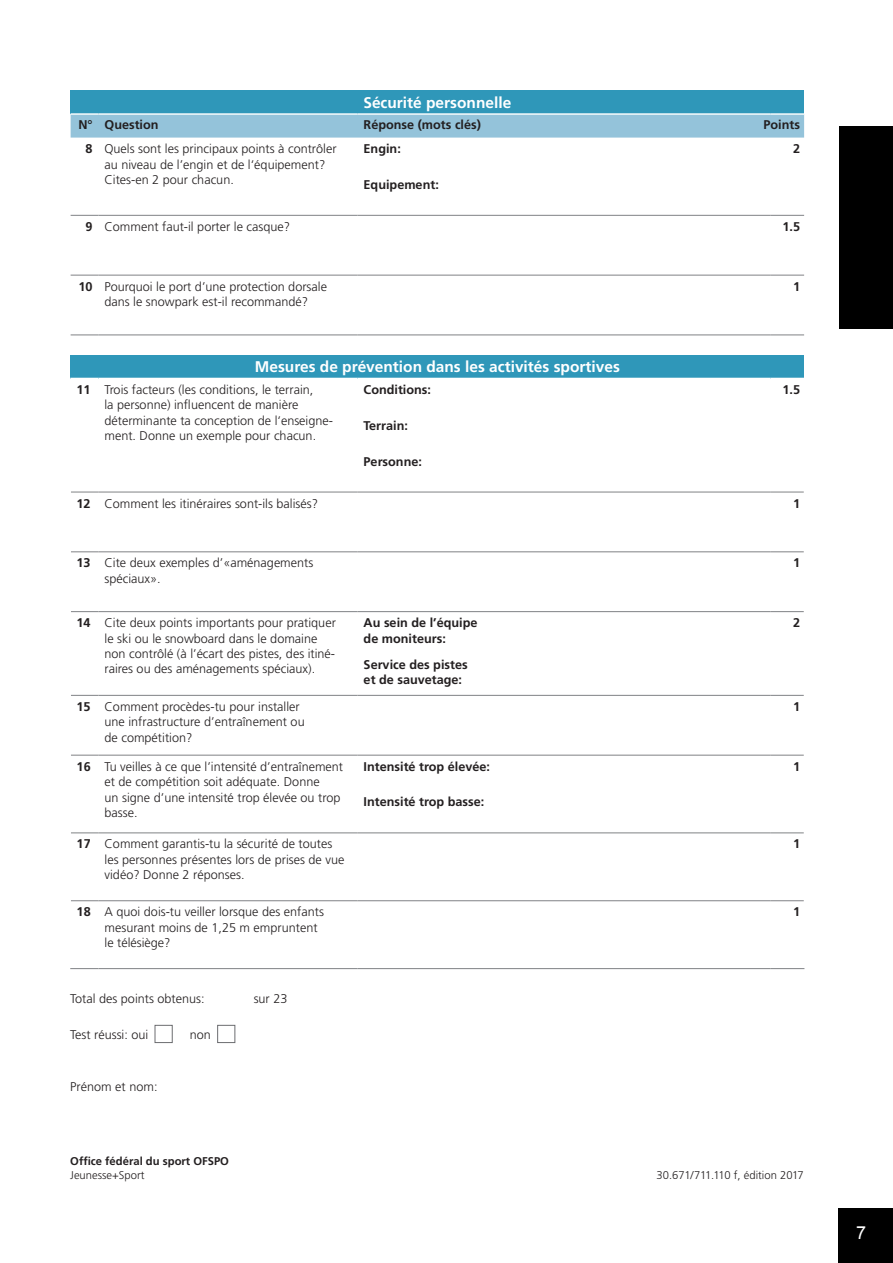
<style>
.page{position:relative;width:893px;height:1263px;background:#fff}
.page>*{position:absolute;margin:0;border:0;box-sizing:border-box;transform-origin:0 0}
.t1{font:18px "Arial";color:#fff}
.t2{font:700 15.45px "Frutiger LT";color:#fff}
.t3{font:300 12.6px/15.5px "Frutiger LT";color:#231f20}
.t4{font:700 12.6px/15.5px "Frutiger LT";color:#231f20}
.t5{font:700 11.25px/14.1px "Frutiger LT";color:#231f20}
.t6{font:300 11.25px "Frutiger LT";color:#231f20}
.s1{font-weight:700}
.s2{font-weight:300}
</style>
<div class="page">
<div style="left:839px;top:126px;width:54px;height:203px;background:#000"></div>
<div style="left:839px;top:1209px;width:54px;height:54px;background:#000"></div>
<div style="left:71px;top:90px;width:733px;height:24px;background:#2f97b9"></div>
<div style="left:71px;top:115px;width:733px;height:23px;background:#94c3da"></div>
<div style="left:71px;top:355px;width:733px;height:23px;background:#2f97b9"></div>
<hr style="left:71px;top:113px;width:28px;height:2px;background:#fff">
<hr style="left:99px;top:113px;width:259px;height:2px;background:#fff">
<hr style="left:358px;top:113px;width:412px;height:2px;background:#fff">
<hr style="left:770px;top:113px;width:34px;height:2px;background:#fff">
<svg style="left:71px;top:215px;width:28px;height:1px"></svg>
<hr style="left:99px;top:215px;width:259px;height:1px;background:#808285">
<hr style="left:770px;top:215px;width:34px;height:1px;background:#808285">
<hr style="left:358px;top:215px;width:412px;height:1px;background:#808285">
<svg style="left:71px;top:275px;width:28px;height:1px"></svg>
<hr style="left:99px;top:275px;width:259px;height:1px;background:#808285">
<hr style="left:358px;top:275px;width:412px;height:1px;background:#808285">
<hr style="left:770px;top:275px;width:34px;height:1px;background:#808285">
<svg style="left:71px;top:335px;width:28px;height:1px"></svg>
<hr style="left:99px;top:335px;width:259px;height:1px;background:#808285">
<hr style="left:358px;top:335px;width:412px;height:1px;background:#808285">
<hr style="left:770px;top:335px;width:34px;height:1px;background:#808285">
<svg style="left:71px;top:492px;width:28px;height:1px"></svg>
<hr style="left:99px;top:492px;width:259px;height:1px;background:#808285">
<hr style="left:770px;top:492px;width:34px;height:1px;background:#808285">
<hr style="left:358px;top:492px;width:412px;height:1px;background:#808285">
<svg style="left:71px;top:611px;width:28px;height:1px"></svg>
<hr style="left:99px;top:611px;width:259px;height:1px;background:#808285">
<hr style="left:358px;top:611px;width:412px;height:1px;background:#808285">
<hr style="left:770px;top:611px;width:34px;height:1px;background:#808285">
<svg style="left:71px;top:695px;width:28px;height:1px"></svg>
<hr style="left:99px;top:695px;width:259px;height:1px;background:#808285">
<hr style="left:770px;top:695px;width:34px;height:1px;background:#808285">
<hr style="left:358px;top:695px;width:412px;height:1px;background:#808285">
<svg style="left:71px;top:755px;width:28px;height:1px"></svg>
<hr style="left:99px;top:755px;width:259px;height:1px;background:#808285">
<hr style="left:358px;top:755px;width:412px;height:1px;background:#808285">
<hr style="left:770px;top:755px;width:34px;height:1px;background:#808285">
<svg style="left:71px;top:832px;width:28px;height:1px"></svg>
<hr style="left:99px;top:832px;width:259px;height:1px;background:#808285">
<svg style="left:71px;top:900px;width:28px;height:1px"></svg>
<hr style="left:99px;top:900px;width:259px;height:1px;background:#808285">
<hr style="left:358px;top:900px;width:412px;height:1px;background:#808285">
<hr style="left:770px;top:900px;width:34px;height:1px;background:#808285">
<svg style="left:70px;top:968px;width:29px;height:1px"></svg>
<hr style="left:99px;top:968px;width:259px;height:1px;background:#808285">
<hr style="left:358px;top:968px;width:412px;height:1px;background:#808285">
<hr style="left:770px;top:968px;width:34px;height:1px;background:#808285">
<svg style="left:71px;top:551px;width:28px;height:1px"></svg>
<hr style="left:99px;top:551px;width:259px;height:1px;background:#808285">
<hr style="left:358px;top:551px;width:412px;height:1px;background:#808285">
<hr style="left:770px;top:551px;width:34px;height:1px;background:#808285">
<hr style="left:770px;top:832px;width:34px;height:1px;background:#808285">
<hr style="left:358px;top:832px;width:412px;height:1px;background:#808285">
<div style="left:155px;top:1025px;width:18px;height:18px;border:1px solid #6c6d70"></div>
<div style="left:217px;top:1025px;width:18px;height:18px;border:1px solid #6c6d70"></div>
<p class="t2" style="left:363px;top:94px;width:149px">Sécurité personnelle</p>
<p class="t4" style="left:78px;top:117px;width:82px">N° Question</p>
<p class="t4" style="left:364px;top:117px;width:119px">Réponse (mots clés)</p>
<p class="t4" style="left:763px;top:117px;width:38px">Points</p>
<p class="t3" style="left:104px;top:141px;width:234px;text-indent:-19px"><span class="s1">8</span> Quels sont les principaux points à contrôler au niveau de l’engin et de l‘équipement?<br>Cites-en 2 pour chacun.</p>
<p class="t4" style="left:364px;top:141px;width:39px">Engin:</p>
<p class="t4" style="left:793px;top:141px;width:9px">2</p>
<p class="t4" style="left:364px;top:177px;width:77px">Equipement:</p>
<p class="t3" style="left:85px;top:219px;width:206px"><span class="s1">9</span> Comment faut-il porter le casque?</p>
<p class="t4" style="left:782px;top:219px;width:19px">1.5</p>
<p class="t3" style="left:78px;top:279px;width:250px;text-align:center"><span class="s1">10</span> Pourquoi le port d’une protection dorsale dans le snowpark est-il recommandé?</p>
<p class="t4" style="left:793px;top:279px;width:9px">1</p>
<p class="t2" style="left:255px;top:358px;width:367px">Mesures de prévention dans les activités sportives</p>
<p class="t3" style="left:104px;top:382px;width:230px;text-indent:-28px"><span class="s1">11</span> Trois facteurs (les conditions, le terrain,<br>la personne) influencent de manière déterminante ta conception de l‘enseigne&shy;ment. Donne un exemple pour chacun.</p>
<p class="t4" style="left:364px;top:382px;width:69px">Conditions:</p>
<p class="t4" style="left:782px;top:382px;width:19px">1.5</p>
<p class="t4" style="left:364px;top:418px;width:46px">Terrain:</p>
<p class="t4" style="left:364px;top:454px;width:60px">Personne:</p>
<p class="t3" style="left:77px;top:496px;width:243px"><span class="s1">12</span> Comment les itinéraires sont-ils balisés?</p>
<p class="t4" style="left:793px;top:495px;width:9px">1</p>
<p class="t3" style="left:105px;top:555px;width:210px;text-indent:-28px"><span class="s1">13</span> Cite deux exemples d’«aménagements spéciaux».</p>
<p class="t4" style="left:793px;top:555px;width:9px">1</p>
<p class="t3" style="left:105px;top:615px;width:233px;text-indent:-28px"><span class="s1">14</span> Cite deux points importants pour pratiquer le ski ou le snowboard dans le domaine non contrôlé (à l’écart des pistes, des itiné&shy;raires ou des aménagements spéciaux).</p>
<p class="t4" style="left:364px;top:615px;width:115px">Au sein de l’équipe de moniteurs:</p>
<p class="t4" style="left:793px;top:615px;width:9px">2</p>
<p class="t4" style="left:364px;top:657px;width:106px">Service des pistes et de sauvetage:</p>
<p class="t3" style="left:105px;top:699px;width:202px;text-indent:-28px"><span class="s1">15</span> Comment procèdes-tu pour installer une infrastructure d’entraînement ou de compétition?</p>
<p class="t4" style="left:793px;top:699px;width:9px">1</p>
<p class="t3" style="left:105px;top:759px;width:240px;text-indent:-28px"><span class="s1">16</span> Tu veilles à ce que l’intensité d’entraînement et de compétition soit adéquate. Donne<br>un signe d’une intensité trop élevée ou trop basse.</p>
<p class="t4" style="left:364px;top:758px;width:128px">Intensité trop élevée:</p>
<p class="t4" style="left:793px;top:758px;width:9px">1</p>
<p class="t4" style="left:364px;top:794px;width:122px">Intensité trop basse:</p>
<p class="t3" style="left:105px;top:836px;width:241px;text-indent:-28px"><span class="s1">17</span> Comment garantis-tu la sécurité de toutes les personnes présentes lors de prises de vue vidéo? Donne 2 réponses.</p>
<p class="t4" style="left:793px;top:836px;width:9px">1</p>
<p class="t3" style="left:105px;top:904px;width:221px;text-indent:-28px"><span class="s1">18</span> A quoi dois-tu veiller lorsque des enfants mesurant moins de 1,25 m empruntent le télésiège?</p>
<p class="t4" style="left:793px;top:904px;width:9px">1</p>
<p class="t3" style="left:70px;top:991px;width:136px">Total des points obtenus:</p>
<p class="t3" style="left:254px;top:991px;width:35px">sur 23</p>
<p class="t3" style="left:70px;top:1027px;width:80px">Test réussi: oui</p>
<p class="t3" style="left:190px;top:1027px;width:23px">non</p>
<p class="t3" style="left:70px;top:1079px;width:89px">Prénom et nom:</p>
<p class="t5" style="left:70px;top:1154px;width:160px">Office fédéral du sport OFSPO<br><span class="s2">Jeunesse+Sport</span></p>
<p class="t6" style="left:656px;top:1169px;width:149px">30.671/711.110 f, édition 2017</p>
<h1 class="t1" style="left:856px;top:1221px;width:12px">7</h1>
</div>
